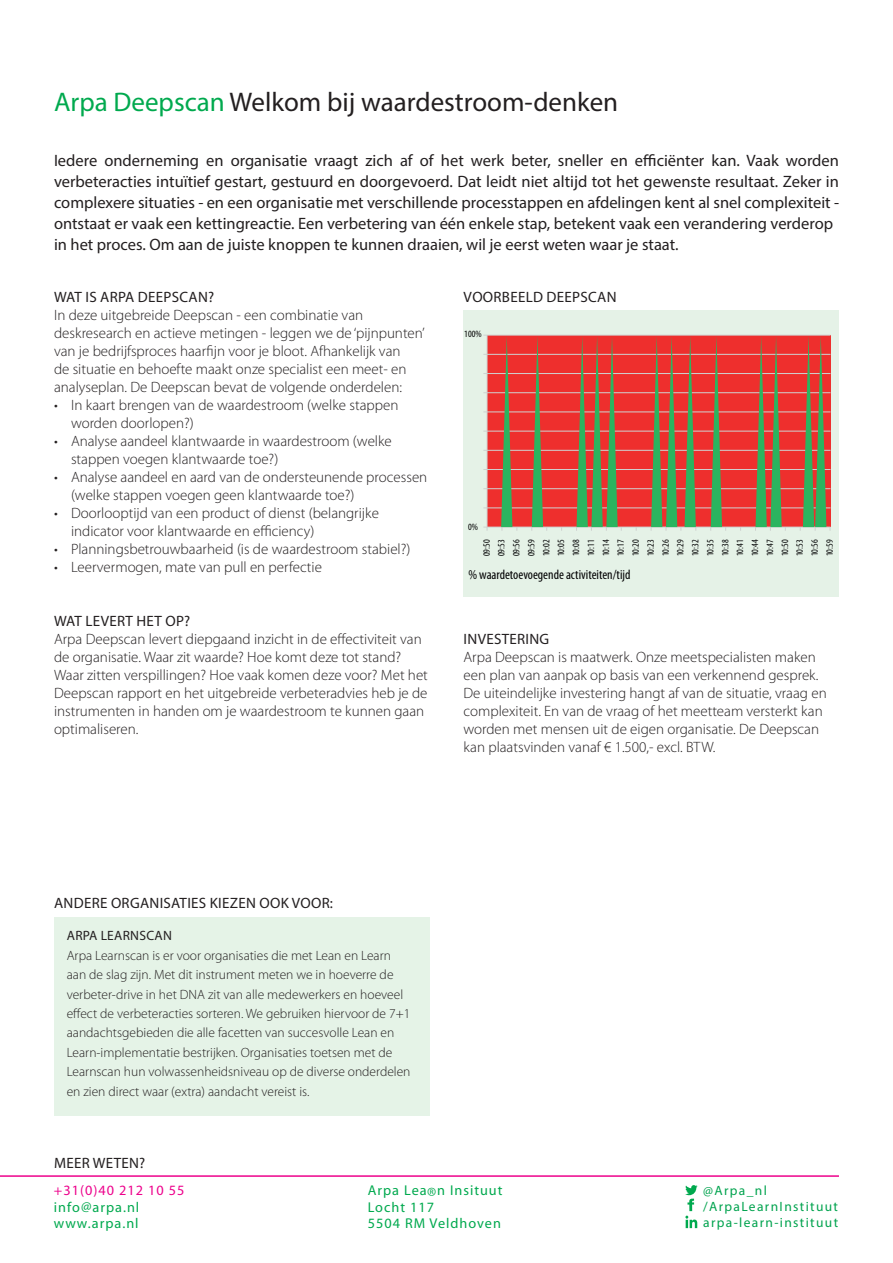
<style>
.page{position:relative;width:893px;height:1263px;background:#fff}
.page>*{position:absolute;margin:0;border:0;box-sizing:border-box;transform-origin:0 0}
.t1{font:27px "Myriad Pro";color:#231f20}
.t2{font:16.5px/21px "Myriad Pro";color:#231f20}
.t3{font:300 15px/18px "Myriad Pro";color:#231f20}
.t4{font:15px "Myriad Pro";letter-spacing:.02em;color:#231f20}
.t5{font:14.25px/16.5px "Myriad";letter-spacing:.07em;color:#00a94e}
.t6{font:14.25px "Myriad";letter-spacing:.07em;color:#ed028c}
.t7{font:300 13.5px/19.5px "Myriad Pro";color:#231f20}
.t8{font:13.5px/16.2px "Myriad Pro";letter-spacing:.1em;color:#00a34e}
.t9{font:condensed 13.5px "Myriad Pro";color:#000001}
.t10{font:13.5px "Myriad Pro";letter-spacing:.02em;color:#231f20}
.t11{font:condensed 9.6px/14.9px "Myriad Pro";color:#000001;text-align:justify}
.s1{color:#00a94e}
.s2{font-size:18px}
</style>
<div class="page">
<hr style="left:0;top:1175px;width:839px;height:2px;background:#ed028c">
<svg style="left:685px;top:1185px;width:13px;height:43px"></svg>
<div style="left:54px;top:917px;width:375px;height:198px;background:#e5f3e7"></div>
<div style="left:463px;top:310px;width:376px;height:287px;background:#e5f2e7"></div>
<div style="left:487px;top:335px;width:343px;height:192px;background:#ee2f2d"></div>
<hr style="left:483px;top:335px;width:347px;height:1px;background:#cfd1d0">
<hr style="left:483px;top:527px;width:347px;height:1px;background:#cfd1d0">
<hr style="left:483px;top:508px;width:347px;height:1px;background:#cfd1d0">
<hr style="left:483px;top:488px;width:347px;height:1px;background:#cfd1d0">
<hr style="left:483px;top:469px;width:347px;height:1px;background:#cfd1d0">
<hr style="left:483px;top:450px;width:347px;height:1px;background:#cfd1d0">
<hr style="left:483px;top:431px;width:347px;height:1px;background:#cfd1d0">
<hr style="left:483px;top:412px;width:347px;height:1px;background:#cfd1d0">
<hr style="left:483px;top:392px;width:347px;height:1px;background:#cfd1d0">
<hr style="left:483px;top:373px;width:347px;height:1px;background:#cfd1d0">
<hr style="left:483px;top:354px;width:347px;height:1px;background:#cfd1d0">
<hr style="left:487px;top:335px;width:1px;height:196px;background:#cfd1d0">
<svg style="left:501px;top:337px;width:17px;height:194px"></svg>
<svg style="left:531px;top:337px;width:16px;height:194px"></svg>
<svg style="left:576px;top:337px;width:46px;height:194px"></svg>
<svg style="left:651px;top:337px;width:46px;height:194px"></svg>
<svg style="left:710px;top:337px;width:16px;height:194px"></svg>
<svg style="left:755px;top:337px;width:31px;height:194px"></svg>
<svg style="left:800px;top:336px;width:31px;height:195px"></svg>
<h1 class="t1" style="left:54px;top:85px;width:566px"><span class="s1">Arpa Deepscan</span> Welkom bij waardestroom-denken</h1>
<p class="t2" style="left:54px;top:150px;width:787px">Iedere onderneming en organisatie vraagt zich af of het werk beter, sneller en efficiënter kan. Vaak worden verbeteracties intuïtief gestart, gestuurd en doorgevoerd. Dat leidt niet altijd tot het gewenste resultaat. Zeker in complexere situaties - en een organisatie met verschillende processtappen en afdelingen kent al snel complexiteit - ontstaat er vaak een kettingreactie. Een verbetering van één enkele stap, betekent vaak een verandering verderop in het proces. Om aan de juiste knoppen te kunnen draaien, wil je eerst weten waar je staat.</p>
<p class="t4" style="left:54px;top:287px;width:161px">WAT IS ARPA DEEPSCAN?</p>
<p class="t3" style="left:54px;top:306px;width:372px">In deze uitgebreide Deepscan - een combinatie van deskresearch en actieve metingen - leggen we de ‘pijnpunten’ van je bedrijfsproces haarfijn voor je bloot. Afhankelijk van<br>de situatie en behoefte maakt onze specialist een meet- en analyseplan. De Deepscan bevat de volgende onderdelen:</p>
<p class="t3" style="left:71px;top:396px;width:329px;text-indent:-17px">• In kaart brengen van de waardestroom (welke stappen worden doorlopen?)</p>
<p class="t3" style="left:71px;top:432px;width:322px;text-indent:-17px">• Analyse aandeel klantwaarde in waardestroom (welke stappen voegen klantwaarde toe?)</p>
<p class="t3" style="left:71px;top:468px;width:358px;text-indent:-17px">• Analyse aandeel en aard van de ondersteunende processen (welke stappen voegen geen klantwaarde toe?)</p>
<p class="t3" style="left:71px;top:504px;width:309px;text-indent:-17px">• Doorlooptijd van een product of dienst (belangrijke indicator voor klantwaarde en efficiency)</p>
<p class="t3" style="left:54px;top:540px;width:358px">• Planningsbetrouwbaarheid (is de waardestroom stabiel?)</p>
<p class="t3" style="left:54px;top:558px;width:269px">• Leervermogen, mate van pull en perfectie</p>
<p class="t4" style="left:54px;top:611px;width:138px">WAT LEVERT HET OP?</p>
<p class="t3" style="left:54px;top:630px;width:375px">Arpa Deepscan levert diepgaand inzicht in de effectiviteit van de organisatie. Waar zit waarde? Hoe komt deze tot stand?<br>Waar zitten verspillingen? Hoe vaak komen deze voor? Met het Deepscan rapport en het uitgebreide verbeteradvies heb je de instrumenten in handen om je waardestroom te kunnen gaan optimaliseren.</p>
<p class="t4" style="left:464px;top:287px;width:154px">VOORBEELD DEEPSCAN</p>
<p class="t11" style="left:464px;top:326px;width:19px">100%</p>
<p class="t11" style="left:468px;top:520px;width:11px">0%</p>
<p class="t9" style="left:468px;top:566px;width:164px">% waardetoevoegende activiteiten/tijd</p>
<p class="t11" style="left:479px;top:556px;width:18px;rotate:-90deg">09:50<br>09:53<br>09:56<br>09:59<br>10:02<br>10:05<br>10:08<br>10:11<br>10:14<br>10:17<br>10:20<br>10:23<br>10:26<br>10:29<br>10:32<br>10:35<br>10:38<br>10:41<br>10:44<br>10:47<br>10:50<br>10:53<br>10:56<br>10:59</p>
<p class="t4" style="left:464px;top:629px;width:87px">INVESTERING</p>
<p class="t3" style="left:463px;top:648px;width:365px">Arpa Deepscan is maatwerk. Onze meetspecialisten maken een plan van aanpak op basis van een verkennend gesprek.<br>De uiteindelijke investering hangt af van de situatie, vraag en complexiteit. En van de vraag of het meetteam versterkt kan worden met mensen uit de eigen organisatie. De Deepscan kan plaatsvinden vanaf € 1.500,- excl. BTW.</p>
<p class="t4" style="left:54px;top:893px;width:280px">ANDERE ORGANISATIES KIEZEN OOK VOOR:</p>
<p class="t10" style="left:67px;top:927px;width:107px">ARPA LEARNSCAN</p>
<p class="t7" style="left:67px;top:945px;width:345px">Arpa Learnscan is er voor organisaties die met Lean en Learn aan de slag zijn. Met dit instrument meten we in hoeverre de verbeter-drive in het DNA zit van alle medewerkers en hoeveel effect de verbeteracties sorteren. We gebruiken hiervoor de 7+1 aandachtsgebieden die alle facetten van succesvolle Lean en Learn-implementatie bestrijken. Organisaties toetsen met de Learnscan hun volwassenheidsniveau op de diverse onderdelen en zien direct waar (extra) aandacht vereist is.</p>
<p class="t4" style="left:54px;top:1153px;width:93px">MEER WETEN?</p>
<p class="t6" style="left:54px;top:1183px;width:132px">+31(0)40 212 10 55</p>
<p class="t5" style="left:54px;top:1199px;width:87px">info@arpa.nl www.arpa.nl</p>
<p class="t5" style="left:368px;top:1183px;width:136px">Arpa Lea<span class="s2">®</span>n Insituut<br>Locht 117<br>5504 RM Veldhoven</p>
<p class="t8" style="left:703px;top:1182px;width:136px">@Arpa_nl /ArpaLearnInstituut arpa-learn-instituut</p>
</div>
